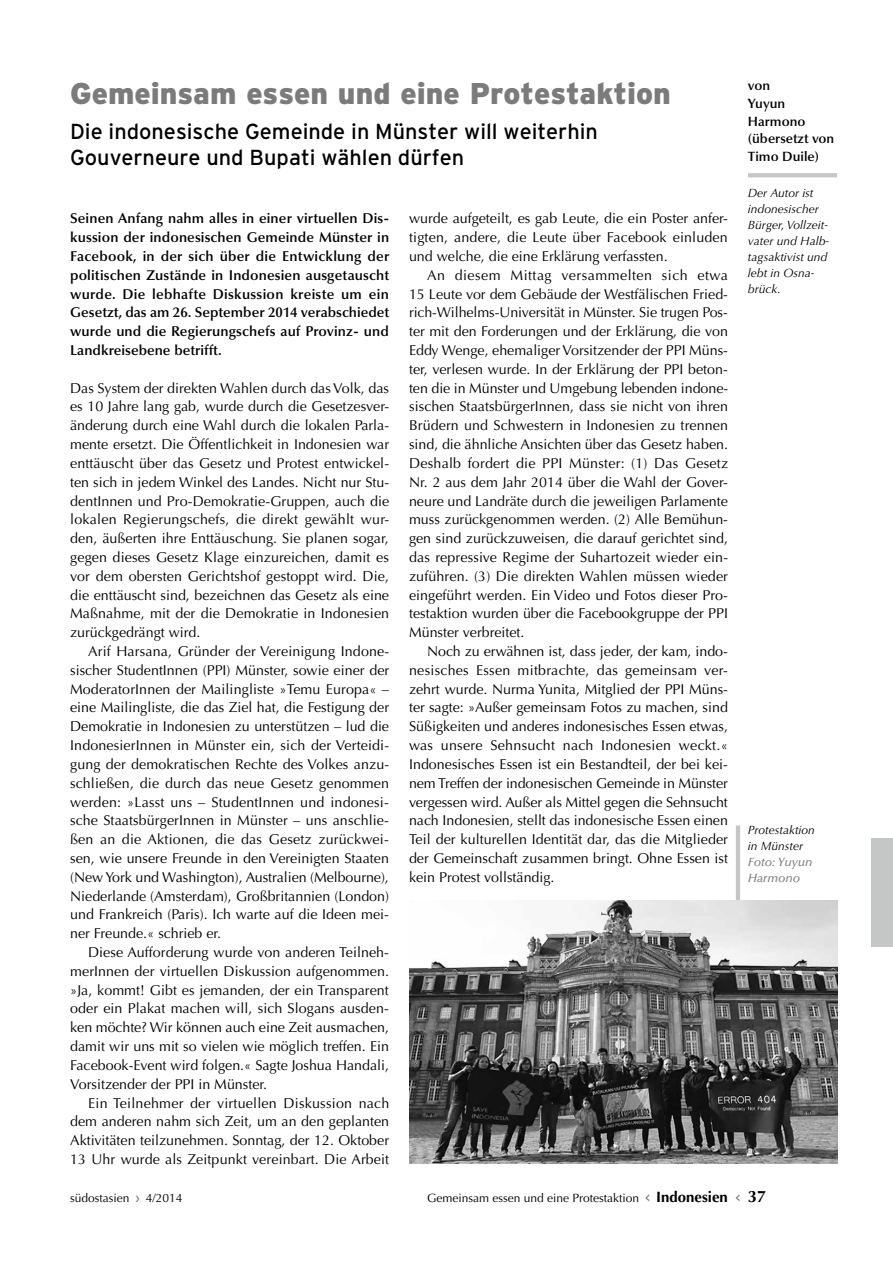
<style>
.page{position:relative;width:893px;height:1263px;background:#fff}
.page>*{position:absolute;margin:0;border:0;box-sizing:border-box;transform-origin:0 0}
.t1{font:900 30px "Interstate";color:#7a7b7a}
.t2{font:21.75px/26.1px "Interstate";color:#000}
.t3{font:14.25px/18.8px "Optima LT Std";color:#000;text-align:justify}
.t4{font:600 14.25px/18.8px "Optima LT Std";color:#000;text-align:justify}
.t5{font:600 13.5px/17.9px "Optima LT Std";color:#000}
.t6{font:italic 12px/15.9px "Optima LT Std";color:#000}
.t7{font:12px "Optima LT Std";color:#000}
.t8{font:italic 500 12px/15.9px "Optima LT Std";color:#7a7b7a}
.s1{font-family:"Interstate";color:#7a7b7a}
.s2{font-weight:700;font-size:15px}
.s3{font-family:"Interstate Regular 2";color:#7a7b7a}
.s4{font-weight:700;font-size:16.5px}
</style>
<div class="page">
<hr style="left:748px;top:173px;width:89px;height:4px;background:#c5c6c6">
<hr style="left:736px;top:825px;width:4px;height:153px;background:#c5c6c6">
<img style="left:409px;top:900px;width:428px;height:264px">
<div style="left:872px;top:839px;width:21px;height:108px;background:#c5c6c6"></div>
<h1 class="t1" style="left:70px;top:76px;width:602px">Gemeinsam essen und eine Protestaktion</h1>
<h2 class="t2" style="left:70px;top:118px;width:529px">Die indonesische Gemeinde in Münster will weiterhin<br>Gouverneure und Bupati wählen dürfen</h2>
<p class="t4" style="left:70px;top:209px;width:321px">Seinen Anfang nahm alles in einer virtuellen Dis&shy;kussion der indonesischen Gemeinde Münster in Facebook, in der sich über die Entwicklung der politischen Zustände in Indonesien ausgetauscht wurde. Die lebhafte Diskussion kreiste um ein Gesetzt, das am 26. September 2014 verabschiedet wurde und die Regierungschefs auf Provinz- und Landkreisebene betrifft.</p>
<p class="t3" style="left:70px;top:379px;width:321px">Das System der direkten Wahlen durch das Volk, das es 10 Jahre lang gab, wurde durch die Gesetzesver&shy;änderung durch eine Wahl durch die lokalen Parla&shy;mente ersetzt. Die Öffentlichkeit in Indonesien war enttäuscht über das Gesetz und Protest entwickel&shy;ten sich in jedem Winkel des Landes. Nicht nur Stu&shy;dentInnen und Pro-Demokratie-Gruppen, auch die lokalen Regierungschefs, die direkt gewählt wur&shy;den, äußerten ihre Enttäuschung. Sie planen sogar, gegen dieses Gesetz Klage einzureichen, damit es vor dem obersten Gerichtshof gestoppt wird. Die, die enttäuscht sind, bezeichnen das Gesetz als eine Maßnahme, mit der die Demokratie in Indonesien zurückgedrängt wird.</p>
<p class="t3" style="left:70px;top:642px;width:321px;text-indent:18px">Arif Harsana, Gründer der Vereinigung Indone&shy;sischer StudentInnen (PPI) Münster, sowie einer der ModeratorInnen der Mailingliste »Temu Europa« – eine Mailingliste, die das Ziel hat, die Festigung der Demokratie in Indonesien zu unterstützen – lud die IndonesierInnen in Münster ein, sich der Verteidi&shy;gung der demokratischen Rechte des Volkes anzu&shy;schließen, die durch das neue Gesetz genommen werden: »Lasst uns – StudentInnen und indonesi&shy;sche StaatsbürgerInnen in Münster – uns anschlie&shy;ßen an die Aktionen, die das Gesetz zurückwei&shy;sen, wie unsere Freunde in den Vereinigten Staaten (New York und Washington), Australien (Melbourne), Niederlande (Amsterdam), Großbritannien (London) und Frankreich (Paris). Ich warte auf die Ideen mei&shy;ner Freunde.« schrieb er.</p>
<p class="t3" style="left:70px;top:943px;width:320px;text-indent:18px">Diese Aufforderung wurde von anderen Teilneh&shy;merInnen der virtuellen Diskussion aufgenommen. »Ja, kommt! Gibt es jemanden, der ein Transparent oder ein Plakat machen will, sich Slogans ausden&shy;ken möchte? Wir können auch eine Zeit ausmachen, damit wir uns mit so vielen wie möglich treffen. Ein Facebook-Event wird folgen.« Sagte Joshua Handali, Vorsitzender der PPI in Münster.</p>
<p class="t3" style="left:70px;top:1093px;width:321px;text-indent:18px">Ein Teilnehmer der virtuellen Diskussion nach dem anderen nahm sich Zeit, um an den geplanten Aktivitäten teilzunehmen. Sonntag, der 12. Oktober 13 Uhr wurde als Zeitpunkt vereinbart. Die Arbeit</p>
<p class="t3" style="left:409px;top:209px;width:320px">wurde aufgeteilt, es gab Leute, die ein Poster anfer&shy;tigten, andere, die Leute über Facebook einluden und welche, die eine Erklärung verfassten.</p>
<p class="t3" style="left:409px;top:266px;width:321px;text-indent:18px">An diesem Mittag versammelten sich etwa 15 Leute vor dem Gebäude der Westfälischen Fried&shy;rich-Wilhelms-Universität in Münster. Sie trugen Pos&shy;ter mit den Forderungen und der Erklärung, die von Eddy Wenge, ehemaliger Vorsitzender der PPI Müns&shy;ter, verlesen wurde. In der Erklärung der PPI beton&shy;ten die in Münster und Umgebung lebenden indone&shy;sischen StaatsbürgerInnen, dass sie nicht von ihren Brüdern und Schwestern in Indonesien zu trennen sind, die ähnliche Ansichten über das Gesetz haben.<br>Deshalb fordert die PPI Münster: (1) Das Gesetz Nr. 2 aus dem Jahr 2014 über die Wahl der Gover&shy;neure und Landräte durch die jeweiligen Parlamente muss zurückgenommen werden. (2) Alle Bemühun&shy;gen sind zurückzuweisen, die darauf gerichtet sind, das repressive Regime der Suhartozeit wieder ein&shy;zuführen. (3) Die direkten Wahlen müssen wieder eingeführt werden. Ein Video und Fotos dieser Pro&shy;testaktion wurden über die Facebookgruppe der PPI Münster verbreitet.</p>
<p class="t3" style="left:409px;top:642px;width:320px;text-indent:18px">Noch zu erwähnen ist, dass jeder, der kam, indo&shy;nesisches Essen mitbrachte, das gemeinsam ver&shy;zehrt wurde. Nurma Yunita, Mitglied der PPI Müns&shy;ter sagte: »Außer gemeinsam Fotos zu machen, sind Süßigkeiten und anderes indonesisches Essen etwas, was unsere Sehnsucht nach Indonesien weckt.« Indonesisches Essen ist ein Bestandteil, der bei kei&shy;nem Treffen der indonesischen Gemeinde in Münster vergessen wird. Außer als Mittel gegen die Sehnsucht nach Indonesien, stellt das indonesische Essen einen Teil der kulturellen Identität dar, das die Mitglieder der Gemeinschaft zusammen bringt. Ohne Essen ist kein Protest vollständig.</p>
<p class="t5" style="left:748px;top:77px;width:88px">von<br>Yuyun<br>Harmono (übersetzt von<br>Timo Duile)</p>
<p class="t6" style="left:748px;top:186px;width:83px">Der Autor ist indonesischer<br>Bürger, Vollzeit&shy;vater und Halb&shy;tagsaktivist und lebt in Osna&shy;brück.</p>
<p class="t6" style="left:748px;top:822px;width:68px">Protestaktion in Münster</p>
<p class="t8" style="left:748px;top:854px;width:66px">Foto: Yuyun<br>Harmono</p>
<p class="t7" style="left:70px;top:1190px;width:114px">südostasien <span class="s1">›</span> 4/2014</p>
<p class="t7" style="left:427px;top:1190px;width:341px">Gemeinsam essen und eine Protestaktion <span class="s1">&lt;</span> <span class="s2">Indonesien</span> <span class="s3">&lt;</span> <span class="s4">37</span></p>
</div>
